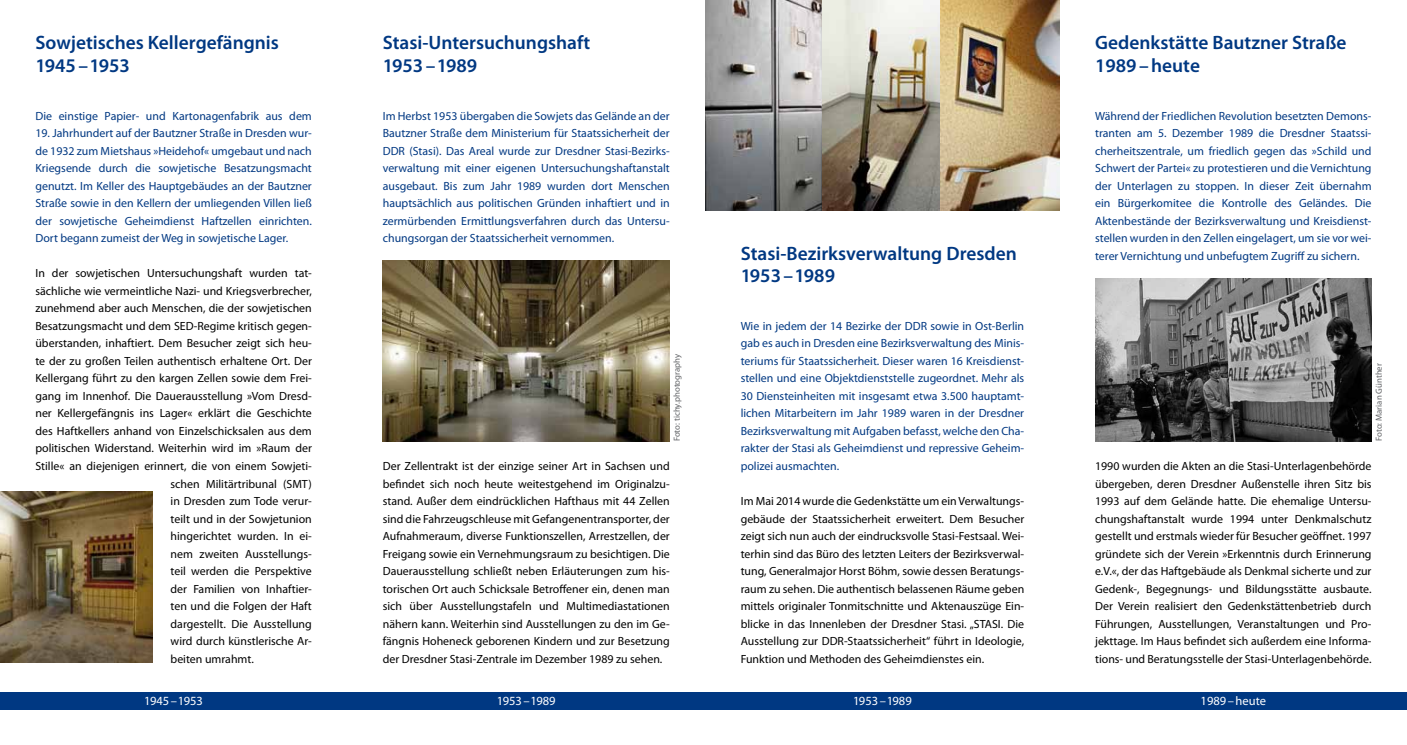
<style>
.page{position:relative;width:1407px;height:745px;background:#fff}
.page>*{position:absolute;margin:0;border:0;box-sizing:border-box;transform-origin:0 0}
.t1{font:600 19.38px/22.5px "Myriad Pro";color:#003882}
.t2{font:12.5px "Myriad Pro";color:#fff}
.t3{font:11.88px/17.5px "Myriad Pro";color:#000;text-align:justify}
.t4{font:11.88px/17.5px "Myriad Pro";color:#003882;text-align:justify}
.t5{font:8.75px "Myriad Pro";color:#606265}
</style>
<div class="page">
<img style="left:383px;top:260px;width:287px;height:181px">
<div style="left:0;top:691px;width:1407px;height:18px;background:#003882"></div>
<img style="left:0;top:491px;width:153px;height:171px">
<img style="left:705px;top:0;width:117px;height:210px">
<img style="left:1095px;top:278px;width:276px;height:163px">
<img style="left:822px;top:0;width:119px;height:210px">
<img style="left:941px;top:0;width:118px;height:210px">
<h1 class="t1" style="left:35px;top:31px;width:245px">Sowjetisches Kellergefängnis<br>1945–1953</h1>
<p class="t4" style="left:35px;top:106px;width:278px">Die einstige Papier- und Kartonagenfabrik aus dem</p>
<p class="t4" style="left:35px;top:124px;width:278px">19. Jahrhundert auf der Bautzner Straße in Dresden wur&shy;de 1932 zum Mietshaus »Heidehof« umgebaut und nach Kriegsende durch die sowjetische Besatzungsmacht genutzt. Im Keller des Hauptgebäudes an der Bautzner Straße sowie in den Kellern der umliegenden Villen ließ der sowjetische Geheimdienst Haftzellen einrichten.<br>Dort begann zumeist der Weg in sowjetische Lager.</p>
<p class="t3" style="left:35px;top:264px;width:278px">In der sowjetischen Untersuchungshaft wurden tat-</p>
<p class="t3" style="left:35px;top:281px;width:278px">sächliche wie vermeintliche Nazi- und Kriegsverbrecher,</p>
<p class="t3" style="left:35px;top:299px;width:278px">zunehmend aber auch Menschen, die der sowjetischen</p>
<p class="t3" style="left:35px;top:317px;width:278px">Besatzungsmacht und dem SED-Regime kritisch gegen-</p>
<p class="t3" style="left:35px;top:334px;width:278px">überstanden, inhaftiert. Dem Besucher zeigt sich heu-</p>
<p class="t3" style="left:35px;top:352px;width:278px">te der zu großen Teilen authentisch erhaltene Ort. Der</p>
<p class="t3" style="left:35px;top:369px;width:278px">Kellergang führt zu den kargen Zellen sowie dem Frei-</p>
<p class="t3" style="left:35px;top:387px;width:278px">gang im Innenhof. Die Dauerausstellung »Vom Dresd-</p>
<p class="t3" style="left:35px;top:404px;width:278px">ner Kellergefängnis ins Lager« erklärt die Geschichte</p>
<p class="t3" style="left:35px;top:422px;width:278px">des Haftkellers anhand von Einzelschicksalen aus dem</p>
<p class="t3" style="left:35px;top:439px;width:278px">politischen Widerstand. Weiterhin wird im »Raum der</p>
<p class="t3" style="left:35px;top:457px;width:278px">Stille« an diejenigen erinnert, die von einem Sowjeti-</p>
<p class="t3" style="left:171px;top:474px;width:143px">schen Militärtribunal (SMT)</p>
<p class="t3" style="left:171px;top:492px;width:143px">in Dresden zum Tode verur-</p>
<p class="t3" style="left:171px;top:509px;width:143px">teilt und in der Sowjetunion</p>
<p class="t3" style="left:171px;top:527px;width:143px">hingerichtet wurden. In ei-</p>
<p class="t3" style="left:171px;top:544px;width:143px">nem zweiten Ausstellungs-</p>
<p class="t3" style="left:171px;top:562px;width:143px">teil werden die Perspektive</p>
<p class="t3" style="left:171px;top:579px;width:143px">der Familien von Inhaftier-</p>
<p class="t3" style="left:171px;top:597px;width:143px">ten und die Folgen der Haft</p>
<p class="t3" style="left:171px;top:614px;width:143px">dargestellt. Die Ausstellung</p>
<p class="t3" style="left:171px;top:632px;width:143px">wird durch künstlerische Ar-</p>
<p class="t3" style="left:171px;top:649px;width:85px">beiten umrahmt.</p>
<h1 class="t1" style="left:383px;top:31px;width:209px">Stasi-Untersuchungshaft<br>1953–1989</h1>
<p class="t4" style="left:383px;top:106px;width:289px">Im Herbst 1953 übergaben die Sowjets das Gelände an der Bautzner Straße dem Ministerium für Staatssicherheit der DDR (Stasi). Das Areal wurde zur Dresdner Stasi-Bezirks&shy;verwaltung mit einer eigenen Untersuchungshaftanstalt ausgebaut. Bis zum Jahr 1989 wurden dort Menschen hauptsächlich aus politischen Grü nden inhaftiert und in zermü rbenden Ermittlungsverfahren durch das Untersu&shy;chungsorgan der Staatssicherheit vernommen.</p>
<h1 class="t1" style="left:1095px;top:31px;width:253px">Gedenkstätte Bautzner Straße<br>1989–heute</h1>
<p class="t4" style="left:1095px;top:106px;width:278px">Wä hrend der Friedlichen Revolution besetzten Demons&shy;tranten am 5. Dezember 1989 die Dresdner Staatssi&shy;cherheitszentrale, um friedlich gegen das »Schild und Schwert der Partei« zu protestieren und die Vernichtung der Unterlagen zu stoppen. In dieser Zeit ü bernahm ein Bü rgerkomitee die Kontrolle des Geländes. Die Aktenbestä nde der Bezirksverwaltung und Kreisdienst&shy;stellen wurden in den Zellen eingelagert, um sie vor wei&shy;terer Vernichtung und unbefugtem Zugriff zu sichern.</p>
<h1 class="t1" style="left:741px;top:241px;width:278px">Stasi-Bezirksverwaltung Dresden<br>1953–1989</h1>
<p class="t4" style="left:741px;top:316px;width:285px">Wie in jedem der 14 Bezirke der DDR sowie in Ost-Berlin gab es auch in Dresden eine Bezirksverwaltung des Minis&shy;teriums für Staatssicherheit. Dieser waren 16 Kreisdienst&shy;stellen und eine Objektdienststelle zugeordnet. Mehr als 30 Diensteinheiten mit insgesamt etwa 3.500 hauptamt&shy;lichen Mitarbeitern im Jahr 1989 waren in der Dresdner Bezirksverwaltung mit Aufgaben befasst, welche den Cha&shy;rakter der Stasi als Geheimdienst und repressive Geheim&shy;polizei ausmachten.</p>
<p class="t3" style="left:741px;top:491px;width:285px">Im Mai 2014 wurde die Gedenkstätte um ein Verwaltungs&shy;gebäude der Staatssicherheit erweitert. Dem Besucher zeigt sich nun auch der eindrucksvolle Stasi-Festsaal. Wei&shy;terhin sind das Büro des letzten Leiters der Bezirksverwal&shy;tung, Generalmajor Horst Böhm, sowie dessen Beratungs&shy;raum zu sehen. Die authentisch belassenen Räume geben mittels originaler Tonmitschnitte und Aktenauszüge Ein&shy;blicke in das Innenleben der Dresdner Stasi. „STASI. Die Ausstellung zur DDR-Staatssicherheit“ führt in Ideologie, Funktion und Methoden des Geheimdienstes ein.</p>
<p class="t5" style="left:671px;top:441px;width:89px;rotate:-90deg">Foto: tichy.photography</p>
<p class="t5" style="left:1373px;top:440px;width:79px;rotate:-90deg">Foto: Marian Günther</p>
<p class="t3" style="left:1095px;top:456px;width:278px">1990 wurden die Akten an die Stasi-Unterlagenbehörde ü bergeben, deren Dresdner Außenstelle ihren Sitz bis 1993 auf dem Gelände hatte. Die ehemalige Untersu&shy;chungshaftanstalt wurde 1994 unter Denkmalschutz gestellt und erstmals wieder für Besucher geöffnet. 1997 gründete sich der Verein »Erkenntnis durch Erinnerung e.V.«, der das Haftgebäude als Denkmal sicherte und zur Gedenk-, Begegnungs- und Bildungsstätte ausbaute.<br>Der Verein realisiert den Gedenkstättenbetrieb durch Führungen, Ausstellungen, Veranstaltungen und Pro&shy;jekttage. Im Haus befindet sich außerdem eine Informa&shy;tions- und Beratungsstelle der Stasi-Unterlagenbehörde.</p>
<p class="t3" style="left:383px;top:456px;width:289px">Der Zellentrakt ist der einzige seiner Art in Sachsen und befindet sich noch heute weitestgehend im Originalzu&shy;stand. Außer dem eindrücklichen Hafthaus mit 44 Zellen sind die Fahrzeugschleuse mit Gefangenentransporter, der Aufnahmeraum, diverse Funktionszellen, Arrestzellen, der Freigang sowie ein Vernehmungsraum zu besichtigen. Die Dauerausstellung schließt neben Erläuterungen zum his&shy;torischen Ort auch Schicksale Betroffener ein, denen man sich über Ausstellungstafeln und Multimediastationen nähern kann. Weiterhin sind Ausstellungen zu den im Ge&shy;fängnis Hoheneck geborenen Kindern und zur Besetzung der Dresdner Stasi-Zentrale im Dezember 1989 zu sehen.</p>
<p class="t2" style="left:144px;top:692px;width:60px">1945–1953</p>
<p class="t2" style="left:497px;top:692px;width:60px">1953–1989</p>
<p class="t2" style="left:853px;top:692px;width:60px">1953–1989</p>
<p class="t2" style="left:1200px;top:692px;width:67px">1989–heute</p>
</div>
